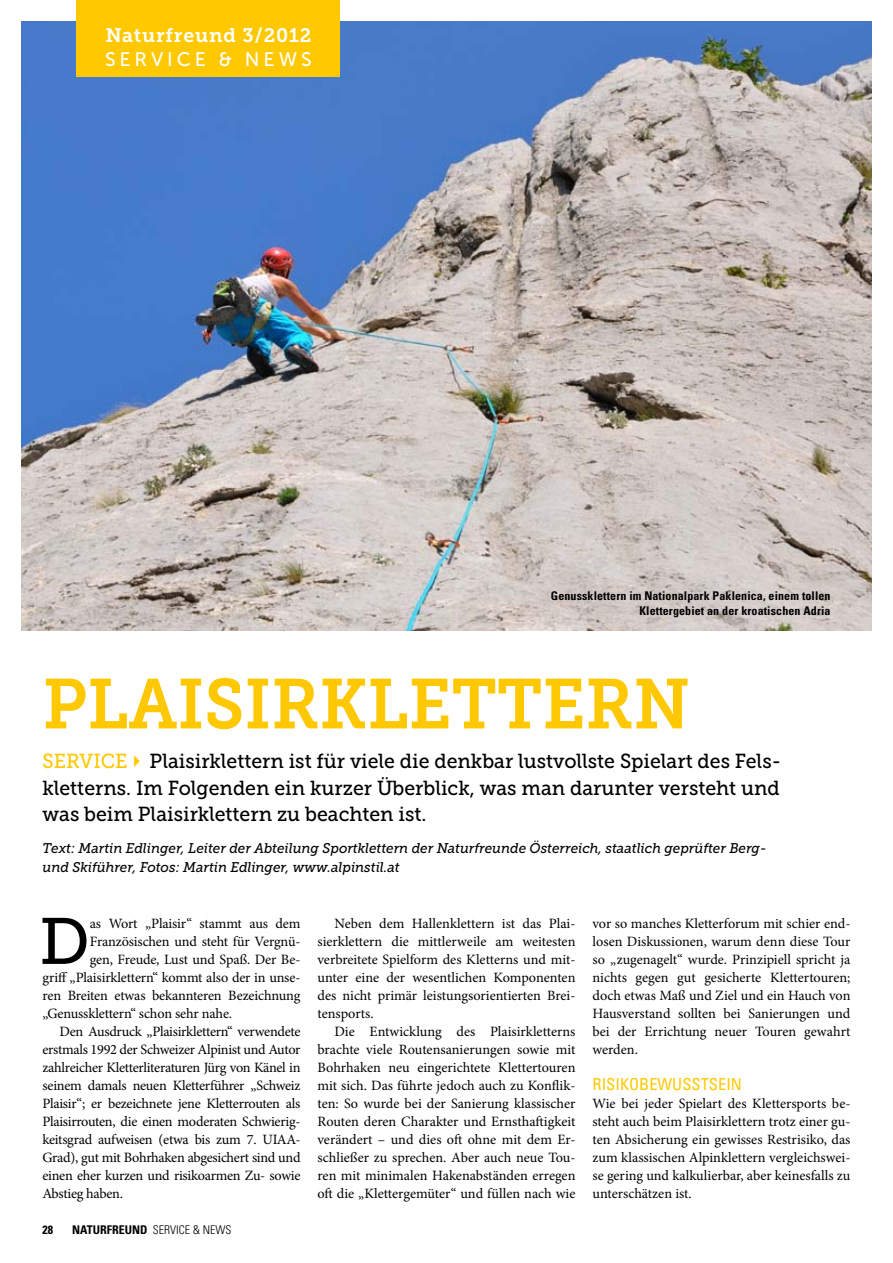
<style>
.page{position:relative;width:893px;height:1263px;background:#fff}
.page>*{position:absolute;margin:0;border:0;box-sizing:border-box;transform-origin:0 0}
.t1{font:70.05px "Museo Slab 700";letter-spacing:-.005em;color:#ffc800;scale:.96 1}
.copy{font:65.25px "Museo Slab 500";color:#000}
.t2{font:20.25px/26.4px "Museo Slab 500";color:#000;text-align:justify;scale:.96 1}
.t3{font:19.5px/24px "Museo Slab 700";letter-spacing:.04em;color:#fff}
.zwiti{font:condensed 16.5px "Univers";color:#ffc800}
.copy_mit_einzug{font:14.25px/18px "Minion Pro";letter-spacing:-.005em;color:#000;text-align:justify}
.copy-2{font:14.25px/18px "Minion Pro";letter-spacing:-.01em;color:#000;text-align:justify}
.Autor_Foto{font:italic 13.95px/18.8px "Museo Slab 500";color:#000;scale:.96 1}
.Bildtext{font:700 condensed 12px/15px "Univers";letter-spacing:.01em;color:#000;text-align:right}
.t4{font:300 condensed 12px "Univers";color:#000}
.s1{font-family:"Museo Sans 500"}
.s2{color:#ffc800}
.s3{font-weight:700}
</style>
<div class="page">
<img style="left:21px;top:21px;width:851px;height:610px">
<div style="left:77px;top:0;width:263px;height:77px;background:#ffc800"></div>
<hr style="left:892px;top:842px;width:1px;height:421px;background:#cdcccc">
<p class="t3" style="left:105px;top:23px;width:208px">Naturfreund 3/2012<br><span class="s1">SERVICE &amp; NEWS</span></p>
<p class="Bildtext" style="left:551px;top:588px;width:281px">Genussklettern im Nationalpark Paklenica, einem tollen<br>Klettergebiet an der kroatischen Adria</p>
<p class="t1" style="left:43px;top:664px;width:676px">PLAISIRKLETTERN</p>
<p class="t2" style="left:43px;top:748px;width:771px"><span class="s2">SERVICE✔</span> Plaisirklettern ist für viele die denkbar lustvollste Spielart des Fels&shy;kletterns. Im Folgenden ein kurzer Überblick, was man darunter versteht und was beim Plaisirklettern zu beachten ist.</p>
<p class="Autor_Foto" style="left:43px;top:839px;width:756px">Text: Martin Edlinger, Leiter der Abteilung Sportklettern der Naturfreunde Österreich, staatlich geprüfter Berg&shy;und Skiführer, Fotos: Martin Edlinger, www.alpinstil.at</p>
<p class="copy" style="left:39px;top:905px;width:52px">D</p>
<p class="copy-2" style="left:90px;top:914px;width:212px">as Wort „Plaisir“ stammt aus dem</p>
<p class="copy-2" style="left:90px;top:932px;width:212px">Französischen und steht für Vergnü-</p>
<p class="copy-2" style="left:90px;top:950px;width:212px">gen, Freude, Lust und Spaß. Der Be-</p>
<p class="copy-2" style="left:43px;top:968px;width:259px">griff „Plaisirklettern“ kommt also der in unse-</p>
<p class="copy-2" style="left:43px;top:986px;width:259px">ren Breiten etwas bekannteren Bezeichnung</p>
<p class="copy-2" style="left:43px;top:1004px;width:191px">„Genussklettern“ schon sehr nahe.</p>
<p class="copy_mit_einzug" style="left:43px;top:1022px;width:259px;text-indent:17px">Den Ausdruck „Plaisirklettern“ verwendete erstmals 1992 der Schweizer Alpinist und Autor zahlreicher Kletterliteraturen Jürg von Känel in seinem damals neuen Kletterführer „Schweiz Plaisir“; er bezeichnete jene Kletterrouten als Plaisirrouten, die einen moderaten Schwierig&shy;keitsgrad aufweisen (etwa bis zum 7. UIAA-Grad), gut mit Bohrhaken abgesichert sind und einen eher kurzen und risikoarmen Zu- sowie Abstieg haben.</p>
<p class="Bildtext" style="left:43px;top:1222px;width:12px">28</p>
<p class="t4" style="left:72px;top:1222px;width:161px"><span class="s3">NATURFREUND</span> SERVICE &amp; NEWS</p>
<p class="copy_mit_einzug" style="left:317px;top:914px;width:259px;text-indent:17px">Neben dem Hallenklettern ist das Plai&shy;sierklettern die mittlerweile am weitesten verbreitete Spielform des Kletterns und mit&shy;unter eine der wesentlichen Komponenten des nicht primär leistungsorientierten Brei&shy;tensports.</p>
<p class="copy_mit_einzug" style="left:317px;top:1022px;width:259px;text-indent:17px">Die Entwicklung des Plaisirkletterns brachte viele Routensanierungen sowie mit Bohrhaken neu eingerichtete Klettertouren mit sich. Das führte jedoch auch zu Konflik&shy;ten: So wurde bei der Sanierung klassischer Routen deren Charakter und Ernsthaftigkeit verändert – und dies oft ohne mit dem Er&shy;schließer zu sprechen. Aber auch neue Tou&shy;ren mit minimalen Hakenabständen erregen oft die „Klettergemüter“ und füllen nach wie</p>
<p class="copy_mit_einzug" style="left:592px;top:914px;width:259px">vor so manches Kletterforum mit schier end&shy;losen Diskussionen, warum denn diese Tour so „zugenagelt“ wurde. Prinzipiell spricht ja nichts gegen gut gesicherte Klettertouren; doch etwas Maß und Ziel und ein Hauch von Hausverstand sollten bei Sanierungen und bei der Errichtung neuer Touren gewahrt werden.</p>
<p class="zwiti" style="left:592px;top:1073px;width:151px">RISIKOBEWUSSTSEIN</p>
<p class="copy-2" style="left:592px;top:1094px;width:259px">Wie bei jeder Spielart des Klettersports be&shy;steht auch beim Plaisirklettern trotz einer gu&shy;ten Absicherung ein gewisses Restrisiko, das zum klassischen Alpinklettern vergleichswei&shy;se gering und kalkulierbar, aber keinesfalls zu unterschätzen ist.</p>
</div>
